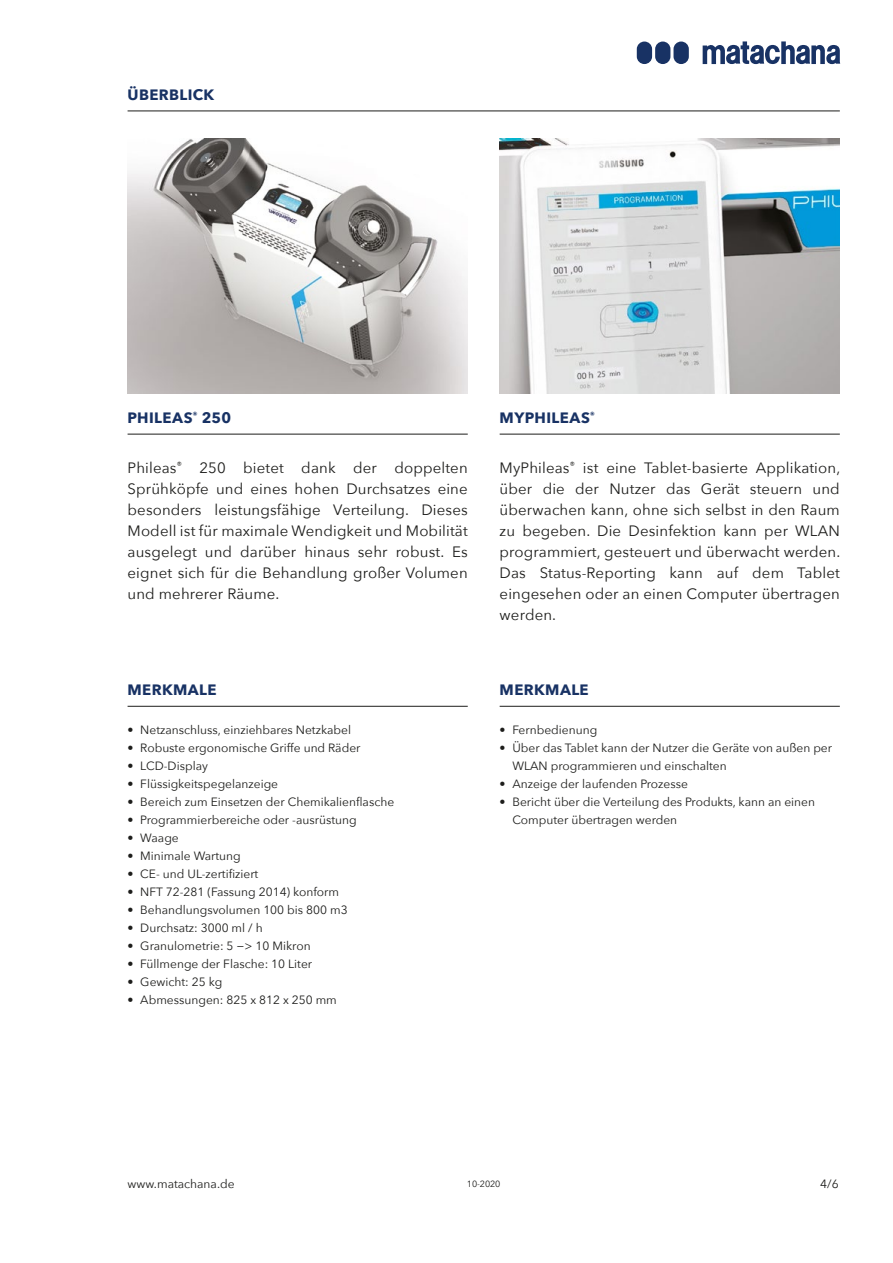
<style>
.page{position:relative;width:893px;height:1263px;background:#fff}
.page>*{position:absolute;margin:0;border:0;box-sizing:border-box;transform-origin:0 0}
.t1{font:15px/21px "Avenir Next";letter-spacing:.01em;color:#1d1d1b;text-align:justify}
.t2{font:700 15px "Avenir Next";letter-spacing:.025em;color:#183264}
.t3{font:12px/18px "Avenir Next";color:#1d1d1b}
.t4{font:9px "Avenir Next";letter-spacing:-.01em;color:#1d1d1b}
</style>
<div class="page">
<hr style="left:128px;top:111px;width:712px;height:1px;background:#1d1d1b">
<hr style="left:128px;top:434px;width:340px;height:1px;background:#1d1d1b">
<hr style="left:128px;top:706px;width:340px;height:1px;background:#1d1d1b">
<hr style="left:500px;top:706px;width:340px;height:1px;background:#1d1d1b">
<hr style="left:500px;top:434px;width:340px;height:1px;background:#1d1d1b">
<img style="left:128px;top:138px;width:340px;height:255px">
<img style="left:500px;top:138px;width:340px;height:255px">
<div style="left:673px;top:42px;width:16px;height:22px;background:#183264;border-radius:8px"></div>
<div style="left:655px;top:42px;width:15px;height:22px;background:#183264;border-radius:8px"></div>
<div style="left:637px;top:42px;width:15px;height:22px;background:#183264;border-radius:8px"></div>
<svg style="left:703px;top:41px;width:137px;height:23px"></svg>
<p class="t2" style="left:128px;top:82px;width:88px">ÜBERBLICK</p>
<p class="t2" style="left:128px;top:405px;width:105px">PHILEAS<sup>®</sup> 250</p>
<p class="t1" style="left:128px;top:456px;width:342px">Phileas<sup>®</sup> 250 bietet dank der doppelten Sprühköpfe und eines hohen Durchsatzes eine besonders leistungsfähige Verteilung. Dieses Modell ist für maximale Wendigkeit und Mobilität ausgelegt und darüber hinaus sehr robust. Es eignet sich für die Behandlung großer Volumen und mehrerer Räume.</p>
<p class="t2" style="left:128px;top:677px;width:90px">MERKMALE</p>
<p class="t3" style="left:128px;top:721px;width:225px">• Netzanschluss, einziehbares Netzkabel</p>
<p class="t3" style="left:128px;top:739px;width:234px">• Robuste ergonomische Griffe und Räder</p>
<p class="t3" style="left:128px;top:757px;width:82px">• LCD-Display</p>
<p class="t3" style="left:128px;top:775px;width:152px">• Flüssigkeitspegelanzeige</p>
<p class="t3" style="left:128px;top:793px;width:268px">• Bereich zum Einsetzen der Chemikalienflasche</p>
<p class="t3" style="left:128px;top:811px;width:231px">• Programmierbereiche oder -ausrüstung</p>
<p class="t3" style="left:128px;top:829px;width:53px">• Waage</p>
<p class="t3" style="left:128px;top:847px;width:115px">• Minimale Wartung</p>
<p class="t3" style="left:128px;top:865px;width:132px">• CE- und UL-zertifiziert</p>
<p class="t3" style="left:128px;top:883px;width:213px">• NFT 72-281 (Fassung 2014) konform</p>
<p class="t3" style="left:128px;top:901px;width:222px">• Behandlungsvolumen 100 bis 800 m3</p>
<p class="t3" style="left:128px;top:919px;width:137px">• Durchsatz: 3000 ml / h</p>
<p class="t3" style="left:128px;top:937px;width:185px">• Granulometrie: 5 −&gt; 10 Mikron</p>
<p class="t3" style="left:128px;top:955px;width:186px">• Füllmenge der Flasche: 10 Liter</p>
<p class="t3" style="left:128px;top:973px;width:96px">• Gewicht: 25 kg</p>
<p class="t3" style="left:128px;top:991px;width:211px">• Abmessungen: 825 x 812 x 250 mm</p>
<p class="t2" style="left:500px;top:405px;width:97px">MYPHILEAS<sup>®</sup></p>
<p class="t1" style="left:500px;top:456px;width:342px">MyPhileas<sup>®</sup> ist eine Tablet-basierte Applikation, über die der Nutzer das Gerät steuern und überwachen kann, ohne sich selbst in den Raum zu begeben. Die Desinfektion kann per WLAN programmiert, gesteuert und überwacht werden.<br>Das Status-Reporting kann auf dem Tablet eingesehen oder an einen Computer übertragen werden.</p>
<p class="t2" style="left:500px;top:677px;width:90px">MERKMALE</p>
<p class="t3" style="left:500px;top:721px;width:99px">• Fernbedienung</p>
<p class="t3" style="left:512px;top:739px;width:321px;text-indent:-13px">• Über das Tablet kann der Nutzer die Geräte von außen per<br>WLAN programmieren und einschalten</p>
<p class="t3" style="left:500px;top:775px;width:190px">• Anzeige der laufenden Prozesse</p>
<p class="t3" style="left:512px;top:793px;width:304px;text-indent:-13px">• Bericht über die Verteilung des Produkts, kann an einen<br>Computer übertragen werden</p>
<p class="t3" style="left:128px;top:1174px;width:109px">www.matachana.de</p>
<p class="t3" style="left:820px;top:1174px;width:20px">4/6</p>
<p class="t4" style="left:467px;top:1176px;width:35px">10-2020</p>
</div>
